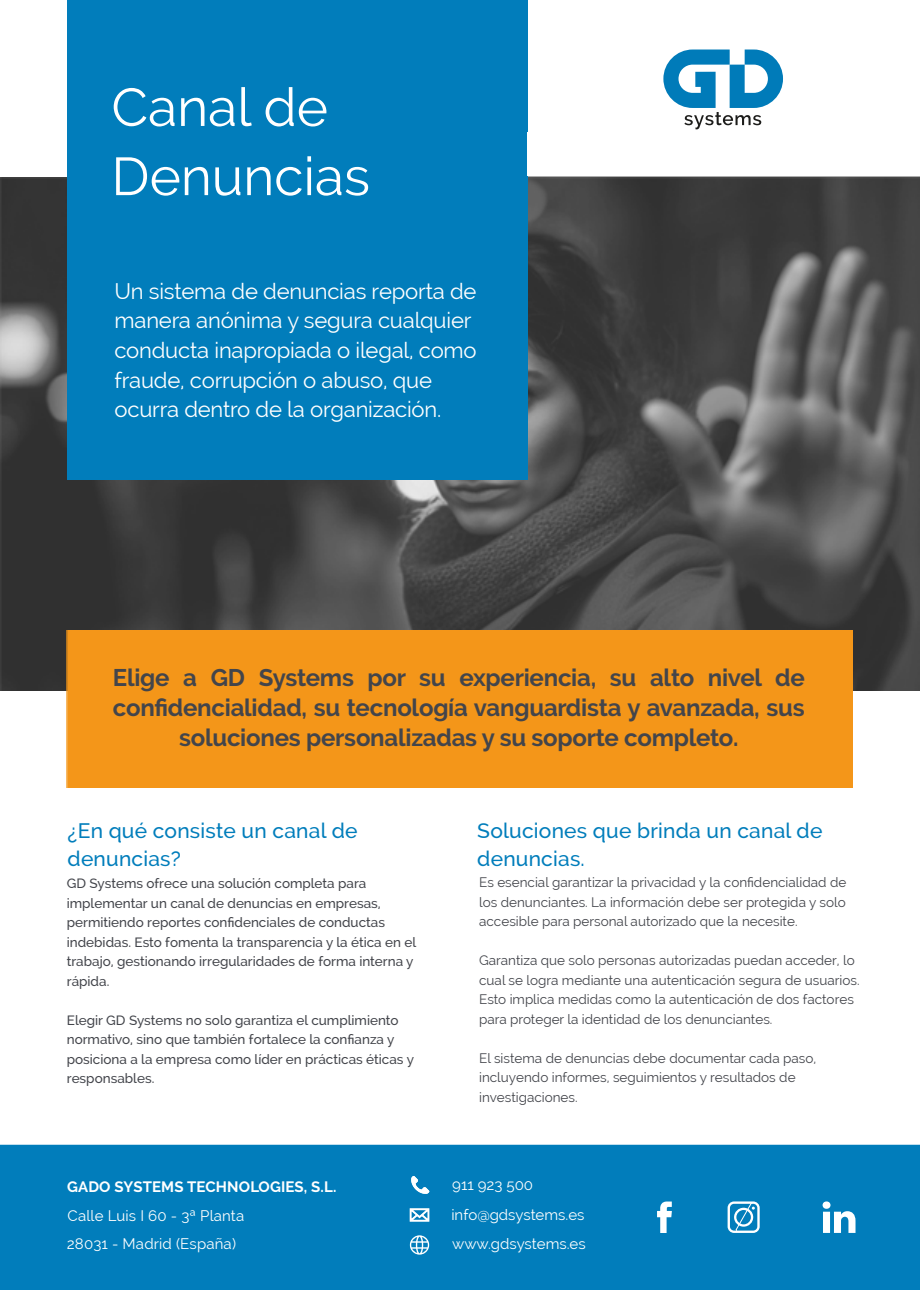
<style>
.page{position:relative;width:920px;height:1290px;background:#fff}
.page>*{position:absolute;margin:0;border:0;box-sizing:border-box;transform-origin:0 0}
.t1{font:53.25px/69.2px "Raleway";color:#fff}
.t2{font:700 24px/29.5px "Raleway";letter-spacing:-.01em;color:#43454b;text-align:center}
.t3{font:22.05px/29.5px "Raleway";letter-spacing:-.01em;color:#fff}
.t4{font:500 21px/27.9px "Raleway";letter-spacing:.01em;color:#017dbb}
.t5{font:15px/28.2px "Raleway";color:#fff}
.t6{font:700 15px "Raleway";letter-spacing:.01em;color:#fff}
.t7{font:13.5px/19.5px "Raleway";color:#43454b}
.t8{font:500 13.5px/19.5px "Raleway";color:#43454b}
</style>
<div class="page">
<img style="left:0;top:0;width:920px;height:1290px">
<svg style="left:663px;top:50px;width:120px;height:79px"></svg>
<svg style="left:411px;top:1176px;width:18px;height:18px"></svg>
<svg style="left:410px;top:1208px;width:19px;height:14px"></svg>
<svg style="left:410px;top:1235px;width:19px;height:20px"></svg>
<svg style="left:822px;top:1201px;width:33px;height:32px"></svg>
<svg style="left:727px;top:1201px;width:32px;height:32px"></svg>
<svg style="left:657px;top:1202px;width:15px;height:31px"></svg>
<img style="left:0;top:177px;width:920px;height:515px">
<div style="left:0;top:692px;width:67px;height:110px;background:#fff"></div>
<div style="left:57px;top:787px;width:799px;height:26px;background:#fff"></div>
<div style="left:852px;top:691px;width:68px;height:113px;background:#fff"></div>
<div style="left:66px;top:630px;width:786px;height:158px;background:#f49619"></div>
<div style="left:67px;top:0;width:460px;height:480px;background:#017dbb"></div>
<div style="left:0;top:66px;width:67px;height:111px;background:#fff"></div>
<div style="left:527px;top:132px;width:393px;height:44px;background:#fff"></div>
<h1 class="t1" style="left:111px;top:73px;width:260px">Canal de<br>Denuncias</h1>
<h3 class="t3" style="left:114px;top:276px;width:364px">Un sistema de denuncias reporta de manera anónima y segura cualquier conducta inapropiada o ilegal, como fraude, corrupción o abuso, que ocurra dentro de la organización.</h3>
<h2 class="t2" style="left:113px;top:663px;width:693px">Elige a GD Systems por su experiencia, su alto nivel de confidencialidad, su tecnología vanguardista y avanzada, sus soluciones personalizadas y su soporte completo.</h2>
<h3 class="t4" style="left:67px;top:817px;width:291px">¿En qué consiste un canal de denuncias?</h3>
<h3 class="t4" style="left:477px;top:817px;width:347px">Soluciones que brinda un canal de denuncias.</h3>
<p class="t8" style="left:67px;top:874px;width:351px">GD Systems ofrece una solución completa para implementar un canal de denuncias en empresas, permitiendo reportes confidenciales de conductas indebidas. Esto fomenta la transparencia y la ética en el trabajo, gestionando irregularidades de forma interna y rápida.</p>
<p class="t8" style="left:67px;top:1010px;width:349px">Elegir GD Systems no solo garantiza el cumplimiento normativo, sino que también fortalece la confianza y posiciona a la empresa como líder en prácticas éticas y responsables.</p>
<p class="t6" style="left:67px;top:1178px;width:271px">GADO SYSTEMS TECHNOLOGIES, S.L.</p>
<p class="t5" style="left:67px;top:1202px;width:179px">Calle Luis I 60 - 3ª Planta<br>28031 - Madrid (España)</p>
<p class="t7" style="left:479px;top:873px;width:369px;text-align:justify">Es esencial garantizar la privacidad y la confidencialidad de los denunciantes. La información debe ser protegida y solo accesible para personal autorizado que la necesite.</p>
<p class="t7" style="left:479px;top:951px;width:382px">Garantiza que solo personas autorizadas puedan acceder, lo cual se logra mediante una autenticación segura de usuarios.<br>Esto implica medidas como la autenticación de dos factores para proteger la identidad de los denunciantes.</p>
<p class="t7" style="left:479px;top:1048px;width:338px">El sistema de denuncias debe documentar cada paso, incluyendo informes, seguimientos y resultados de investigaciones.</p>
<p class="t5" style="left:451px;top:1169px;width:134px;line-height:30.5px">911 923 500 info@gdsystems.es</p>
<p class="t5" style="left:452px;top:1229px;width:135px">www.gdsystems.es</p>
</div>
